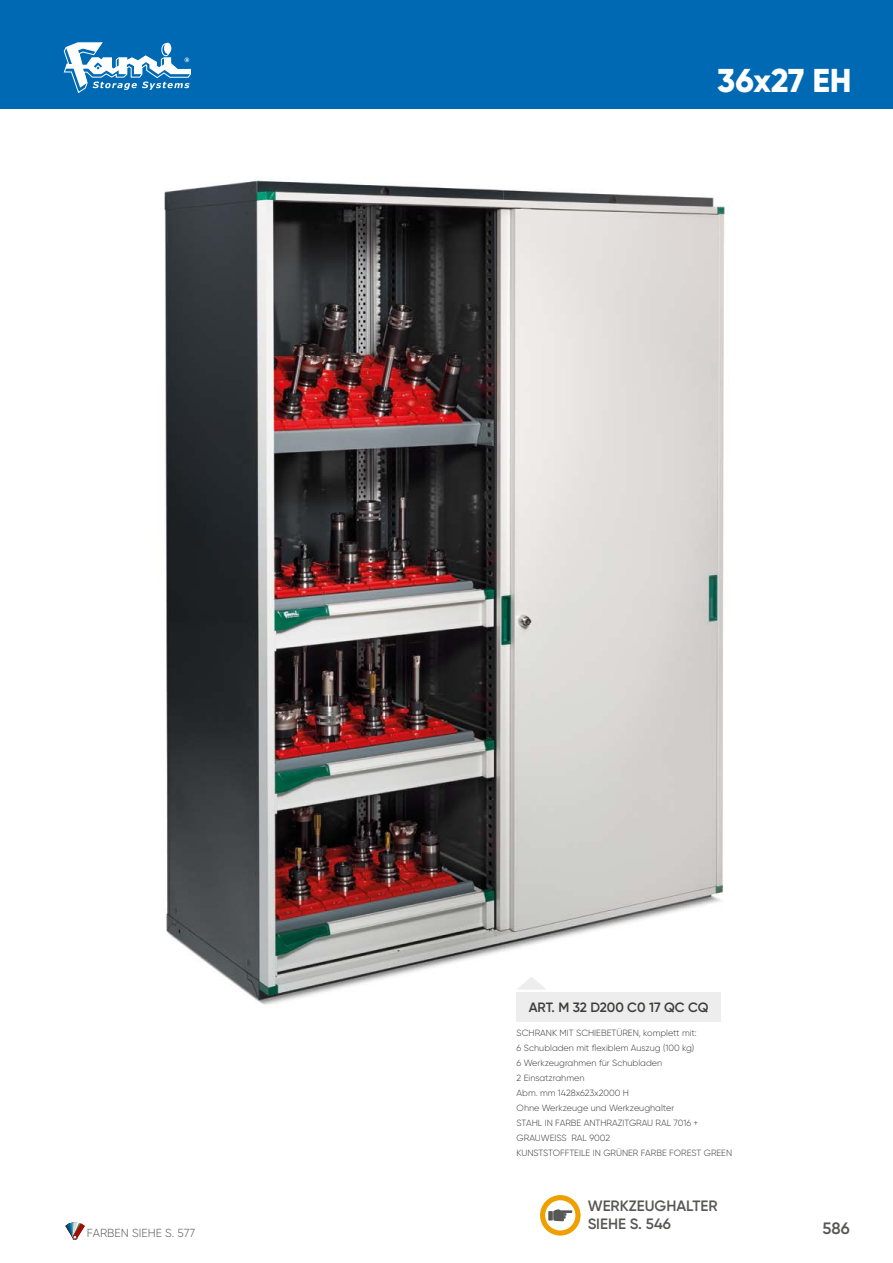
<style>
.page{position:relative;width:893px;height:1263px;background:#fff}
.page>*{position:absolute;margin:0;border:0;box-sizing:border-box;transform-origin:0 0}
.t1{font:800 33px "Gilroy";color:#fff}
.t2{font:600 16.5px "Gilroy";color:#575756}
.t3{font:600 15px/18px "Gilroy";color:#575756}
.t4{font:600 13.5px "Gilroy";letter-spacing:-.005em;color:#3c3c3b}
.t5{font:300 11.7px "Gilroy";color:#575756}
.t6{font:300 9px/15px "Gilroy";color:#3c3c3b}
</style>
<div class="page">
<svg style="left:65px;top:1222px;width:20px;height:18px"></svg>
<div style="left:0;top:0;width:893px;height:108px;background:#0069b4"></div>
<img style="left:164px;top:180px;width:561px;height:842px">
<svg style="left:540px;top:1195px;width:41px;height:40px"></svg>
<div style="left:545px;top:1200px;width:30px;height:30px;background:#fff;border-radius:50%"></div>
<svg style="left:553px;top:1209px;width:20px;height:12px"></svg>
<div style="left:548px;top:1211px;width:5px;height:9px;background:#575756"></div>
<div style="left:517px;top:992px;width:204px;height:29px;background:#ededed"></div>
<svg style="left:516px;top:976px;width:31px;height:14px"></svg>
<svg style="left:63px;top:42px;width:128px;height:51px"></svg>
<h1 class="t1" style="left:717px;top:60px;width:136px">36x27 EH</h1>
<p class="t5" style="left:87px;top:1226px;width:110px">FARBEN SIEHE S. 577</p>
<h3 class="t4" style="left:529px;top:999px;width:181px">ART. M 32 D200 C0 17 QC CQ</h3>
<p class="t6" style="left:517px;top:1026px;width:217px">SCHRANK MIT SCHIEBETÜREN, komplett mit:<br>6 Schubladen mit flexiblem Auszug (100 kg)<br>6 Werkzeugrahmen für Schubladen<br>2 Einsatzrahmen<br>Abm. mm 1428x623x2000 H<br>Ohne Werkzeuge und Werkzeughalter<br>STAHL IN FARBE ANTHRAZITGRAU RAL 7016 +<br>GRAUWEISS RAL 9002<br>KUNSTSTOFFTEILE IN GRÜNER FARBE FOREST GREEN</p>
<h3 class="t3" style="left:588px;top:1196px;width:132px">WERKZEUGHALTER<br>SIEHE S. 546</h3>
<h2 class="t2" style="left:822px;top:1218px;width:29px">586</h2>
</div>
